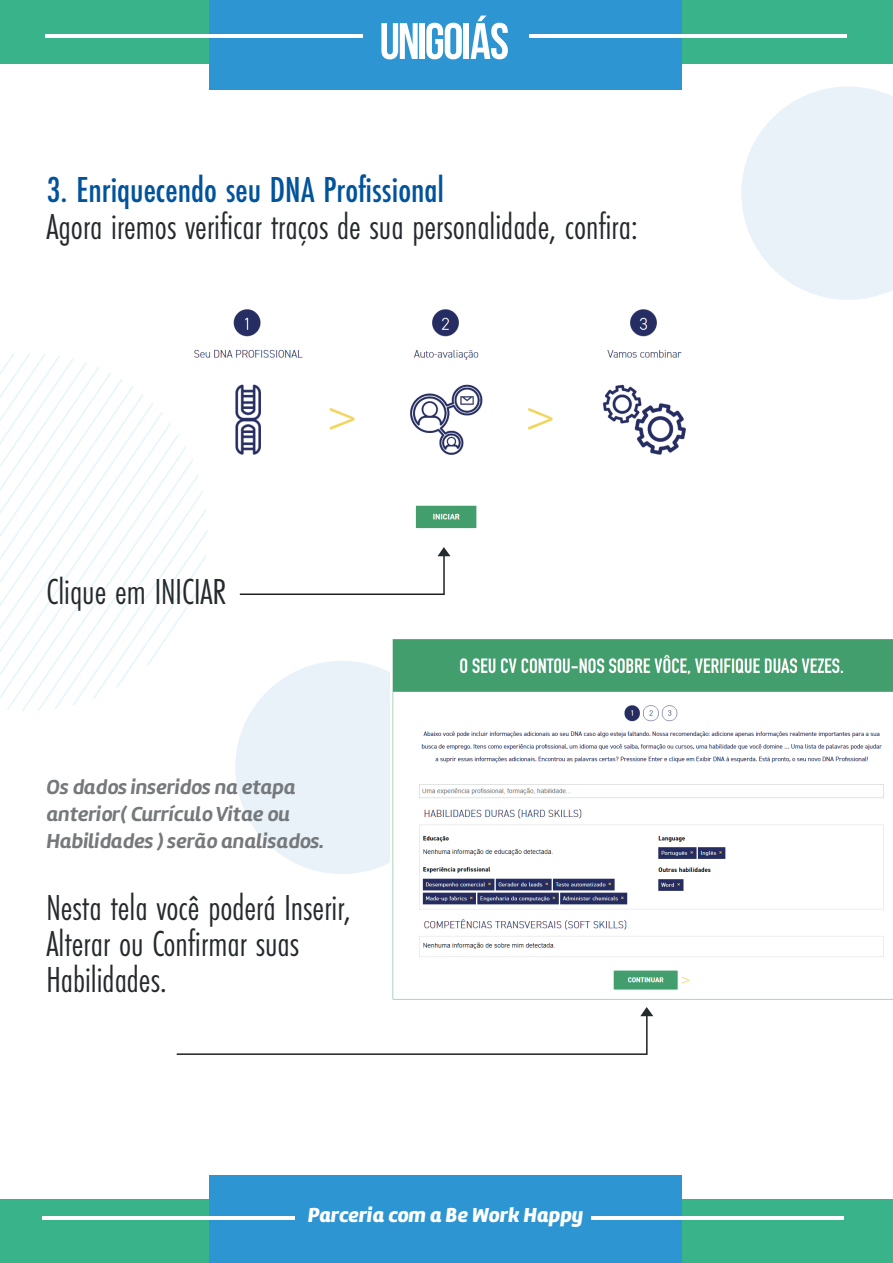
<style>
.page{position:relative;width:893px;height:1263px;background:#fff}
.page>*{position:absolute;margin:0;border:0;box-sizing:border-box;transform-origin:0 0}
.t1{font:37.5px/36px "Futura PT Cond";color:#252a2d}
.t2{font:500 37.5px "Futura PT Cond";color:#01539c}
.t3{font:italic 21px/27px "Amelia Basic Bold";color:#75797b}
.t4{font:italic 21px "Amelia Basic Black";color:#fff}
</style>
<div class="page">
<svg style="left:741px;top:87px;width:152px;height:213px"></svg>
<svg style="left:240px;top:547px;width:210px;height:48px"></svg>
<img style="left:194px;top:309px;width:492px;height:220px">
<svg style="left:177px;top:1007px;width:476px;height:48px"></svg>
<div style="left:235px;top:661px;width:214px;height:213px;background:#e9f1f9;border-radius:50%"></div>
<img style="left:391px;top:639px;width:502px;height:361px">
<svg style="left:0;top:353px;width:208px;height:358px"></svg>
<div style="left:0;top:0;width:893px;height:64px;background:#38b38a"></div>
<div style="left:209px;top:0;width:473px;height:90px;background:#2d95d2"></div>
<svg style="left:381px;top:23px;width:37px;height:36px"></svg>
<div style="left:419px;top:23px;width:6px;height:36px;background:#fff"></div>
<svg style="left:426px;top:23px;width:36px;height:36px"></svg>
<div style="left:463px;top:23px;width:6px;height:36px;background:#fff"></div>
<svg style="left:471px;top:16px;width:37px;height:43px"></svg>
<hr style="left:46px;top:34px;width:317px;height:3px;background:#fff">
<hr style="left:529px;top:34px;width:318px;height:3px;background:#fff">
<div style="left:0;top:1199px;width:893px;height:64px;background:#38b38a"></div>
<div style="left:209px;top:1175px;width:472px;height:88px;background:#2d95d2"></div>
<hr style="left:592px;top:1216px;width:252px;height:3px;background:#fff">
<hr style="left:42px;top:1216px;width:253px;height:3px;background:#fff">
<p class="t2" style="left:46px;top:167px;width:399px">3. Enriquecendo seu DNA Profissional</p>
<p class="t1" style="left:46px;top:209px;width:593px">Agora iremos verificar traços de sua personalidade, confira:</p>
<p class="t1" style="left:46px;top:574px;width:182px">Clique em INICIAR</p>
<p class="t3" style="left:46px;top:774px;width:279px">Os dados inseridos na etapa anterior( Currículo Vitae ou<br>Habilidades ) serão analisados.</p>
<p class="t1" style="left:46px;top:890px;width:306px">Nesta tela você poderá Inserir,<br>Alterar ou Confirmar suas<br>Habilidades.</p>
<p class="t4" style="left:309px;top:1199px;width:277px">Parceria com a Be Work Happy</p>
<p class="t4" style="left:308px;top:1203px;width:277px">Parceria com a Be Work Happy</p>
</div>
